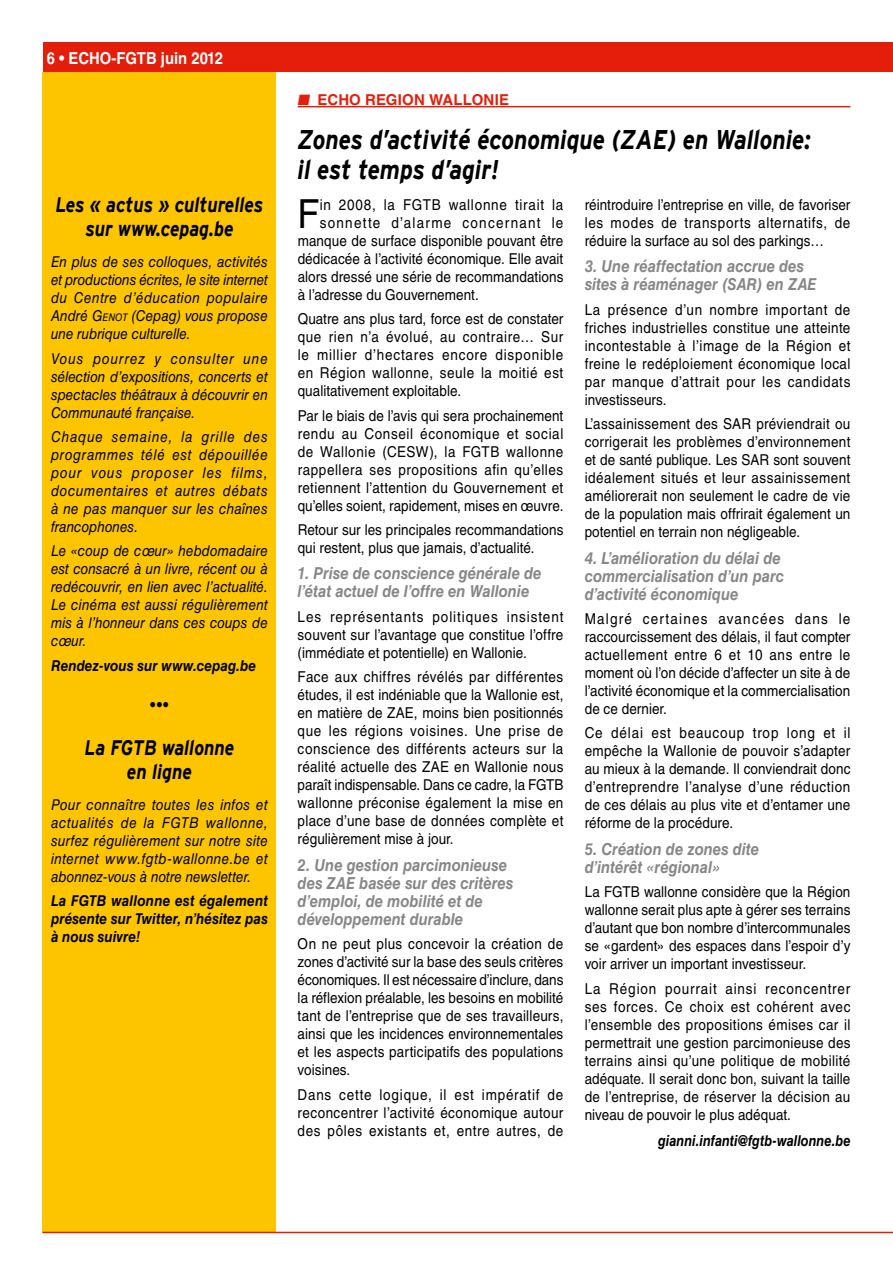
<style>
.page{position:relative;width:893px;height:1263px;background:#fff}
.page>*{position:absolute;margin:0;border:0;box-sizing:border-box;transform-origin:0 0}
.t1{font:40.05px "Helvetica LT Std";color:#000;scale:.9 1}
.t2{font:italic 700 27px/30px "Interstate";color:#000;scale:.85 1}
.t3{font:italic 700 21px/24px "Interstate";color:#000;text-align:center;scale:.85 1}
.t4{font:italic 700 16.5px/18px "Helvetica LT Std";color:#868786;scale:.9 1}
.t5{font:700 16.5px "Helvetica LT Std";color:#fff;scale:.9 1}
.t6{font:15px/18px "Helvetica LT Std";letter-spacing:.005em;color:#000;text-align:justify;scale:.9 1}
.t7{font:italic 15px/18px "Helvetica LT Std";letter-spacing:.005em;color:#000;text-align:justify;scale:.9 1}
.t8{font:italic 700 15px/18px "Helvetica LT Std";letter-spacing:.005em;color:#000;text-align:justify;scale:.9 1}
.t9{font:italic 700 15px "Helvetica LT Std";letter-spacing:.005em;color:#000;scale:.85 1}
.t10{font:15px "Helvetica LT Std";letter-spacing:.055em;color:#000;scale:.9 1}
.t11{font:15px "Helvetica LT Std";letter-spacing:.095em;color:#000;scale:.9 1}
.t12{font:700 15px "Helvetica LT Std";letter-spacing:.01em;color:#e41e0a}
.s1{font-style:inherit}
.s2{font-size:10.5px}
</style>
<div class="page">
<div style="left:43px;top:43px;width:850px;height:29px;background:#e41e0a"></div>
<div style="left:43px;top:72px;width:233px;height:1161px;background:#fdc500"></div>
<hr style="left:43px;top:1232px;width:850px;height:1px;background:#e41e0a">
<hr style="left:298px;top:106px;width:552px;height:1px;background:#e41e0a">
<p class="t5" style="left:47px;top:48px;width:197px">6 • ECHO-FGTB juin 2012</p>
<h3 class="t3" style="left:56px;top:193px;width:246px">Les « actus » culturelles sur www.cepag.be</h3>
<p class="t7" style="left:51px;top:253px;width:242px">En plus de ses colloques, activités et productions écrites, le site internet du Centre d’éducation populaire André <span class="s1">G</span><span class="s2">ENOT</span> (Cepag) vous propose une rubrique culturelle.</p>
<p class="t7" style="left:51px;top:349px;width:242px">Vous pourrez y consulter une sélection d’expositions, concerts et spectacles théâtraux à découvrir en Communauté française.</p>
<p class="t7" style="left:51px;top:428px;width:242px">Chaque semaine, la grille des programmes télé est dépouillée pour vous proposer les films, documentaires et autres débats à ne pas manquer sur les chaînes francophones.</p>
<p class="t7" style="left:51px;top:542px;width:242px">Le «coup de cœur» hebdomadaire est consacré à un livre, récent ou à redécouvrir, en lien avec l’actualité.<br>Le cinéma est aussi régulièrement mis à l’honneur dans ces coups de cœur.</p>
<p class="t8" style="left:51px;top:656px;width:229px">Rendez-vous sur www.cepag.be</p>
<p class="t8" style="left:150px;top:695px;width:24px">•••</p>
<h3 class="t3" style="left:85px;top:736px;width:178px">La FGTB wallonne en ligne</h3>
<p class="t7" style="left:51px;top:796px;width:242px">Pour connaître toutes les infos et actualités de la FGTB wallonne, surfez régulièrement sur notre site internet www.fgtb-wallonne.be et abonnez-vous à notre newsletter.</p>
<p class="t8" style="left:51px;top:892px;width:242px">La FGTB wallonne est également présente sur Twitter, n’hésitez pas à nous suivre!</p>
<p class="t12" style="left:298px;top:90px;width:213px">■ ECHO REGION WALLONIE</p>
<h2 class="t2" style="left:298px;top:124px;width:605px">Zones d’activité économique (ZAE) en Wallonie: il est temps d’agir!</h2>
<h1 class="t1" style="left:298px;top:190px;width:26px">F</h1>
<p class="t10" style="left:320px;top:196px;width:272px">in 2008, la FGTB wallonne tirait la</p>
<p class="t6" style="left:585px;top:195px;width:297px">réintroduire l’entreprise en ville, de favoriser les modes de transports alternatifs, de réduire la surface au sol des parkings…</p>
<p class="t4" style="left:585px;top:257px;width:259px">3. Une réaffectation accrue des sites à réaménager (SAR) en ZAE</p>
<p class="t6" style="left:585px;top:300px;width:297px">La présence d’un nombre important de friches industrielles constitue une atteinte incontestable à l’image de la Région et freine le redéploiement économique local par manque d’attrait pour les candidats investisseurs.</p>
<p class="t6" style="left:585px;top:415px;width:297px">L’assainissement des SAR préviendrait ou corrigerait les problèmes d’environnement et de santé publique. Les SAR sont souvent idéalement situés et leur assainissement améliorerait non seulement le cadre de vie de la population mais offrirait également un potentiel en terrain non négligeable.</p>
<p class="t4" style="left:585px;top:548px;width:223px">4. L’amélioration du délai de commercialisation d’un parc d’activité économique</p>
<p class="t6" style="left:585px;top:610px;width:297px">Malgré certaines avancées dans le raccourcissement des délais, il faut compter actuellement entre 6 et 10 ans entre le moment où l’on décide d’affecter un site à de l’activité économique et la commercialisation de ce dernier.</p>
<p class="t6" style="left:585px;top:724px;width:297px">Ce délai est beaucoup trop long et il empêche la Wallonie de pouvoir s’adapter au mieux à la demande. Il conviendrait donc d’entreprendre l’analyse d’une réduction de ces délais au plus vite et d’entamer une réforme de la procédure.</p>
<p class="t4" style="left:585px;top:840px;width:195px">5. Création de zones dite d’intérêt «régional»</p>
<p class="t6" style="left:585px;top:883px;width:297px">La FGTB wallonne considère que la Région wallonne serait plus apte à gérer ses terrains d’autant que bon nombre d’intercommunales se «gardent» des espaces dans l’espoir d’y voir arriver un important investisseur.</p>
<p class="t6" style="left:585px;top:979px;width:297px">La Région pourrait ainsi reconcentrer ses forces. Ce choix est cohérent avec l’ensemble des propositions émises car il permettrait une gestion parcimonieuse des terrains ainsi qu’une politique de mobilité adéquate. Il serait donc bon, suivant la taille de l’entreprise, de réserver la décision au niveau de pouvoir le plus adéquat.</p>
<p class="t9" style="left:658px;top:1132px;width:228px">gianni.infanti@fgtb-wallonne.be</p>
<p class="t11" style="left:320px;top:214px;width:272px">sonnette d’alarme concernant le</p>
<p class="t6" style="left:298px;top:231px;width:297px">manque de surface disponible pouvant être</p>
<p class="t6" style="left:298px;top:249px;width:297px">dédicacée à l’activité économique. Elle avait</p>
<p class="t6" style="left:298px;top:267px;width:297px">alors dressé une série de recommandations</p>
<p class="t6" style="left:298px;top:285px;width:203px">à l’adresse du Gouvernement.</p>
<p class="t6" style="left:298px;top:310px;width:297px">Quatre ans plus tard, force est de constater que rien n’a évolué, au contraire… Sur le millier d’hectares encore disponible en Région wallonne, seule la moitié est qualitativement exploitable.</p>
<p class="t6" style="left:298px;top:406px;width:297px">Par le biais de l’avis qui sera prochainement rendu au Conseil économique et social de Wallonie (CESW), la FGTB wallonne rappellera ses propositions afin qu’elles retiennent l’attention du Gouvernement et qu’elles soient, rapidement, mises en œuvre.</p>
<p class="t6" style="left:298px;top:521px;width:297px">Retour sur les principales recommandations qui restent, plus que jamais, d’actualité.</p>
<p class="t4" style="left:298px;top:564px;width:272px">1. Prise de conscience générale de l’état actuel de l’offre en Wallonie</p>
<p class="t6" style="left:298px;top:607px;width:297px">Les représentants politiques insistent souvent sur l’avantage que constitue l’offre (immédiate et potentielle) en Wallonie.</p>
<p class="t6" style="left:298px;top:668px;width:297px">Face aux chiffres révélés par différentes études, il est indéniable que la Wallonie est, en matière de ZAE, moins bien positionnés que les régions voisines. Une prise de conscience des différents acteurs sur la réalité actuelle des ZAE en Wallonie nous paraît indispensable. Dans ce cadre, la FGTB wallonne préconise également la mise en place d’une base de données complète et régulièrement mise à jour.</p>
<p class="t4" style="left:298px;top:856px;width:241px">2. Une gestion parcimonieuse des ZAE basée sur des critères d’emploi, de mobilité et de développement durable</p>
<p class="t6" style="left:298px;top:935px;width:297px">On ne peut plus concevoir la création de zones d’activité sur la base des seuls critères économiques. Il est nécessaire d’inclure, dans la réflexion préalable, les besoins en mobilité tant de l’entreprise que de ses travailleurs, ainsi que les incidences environnementales et les aspects participatifs des populations voisines.</p>
<p class="t6" style="left:298px;top:1085px;width:297px">Dans cette logique, il est impératif de reconcentrer l’activité économique autour des pôles existants et, entre autres, de</p>
</div>
